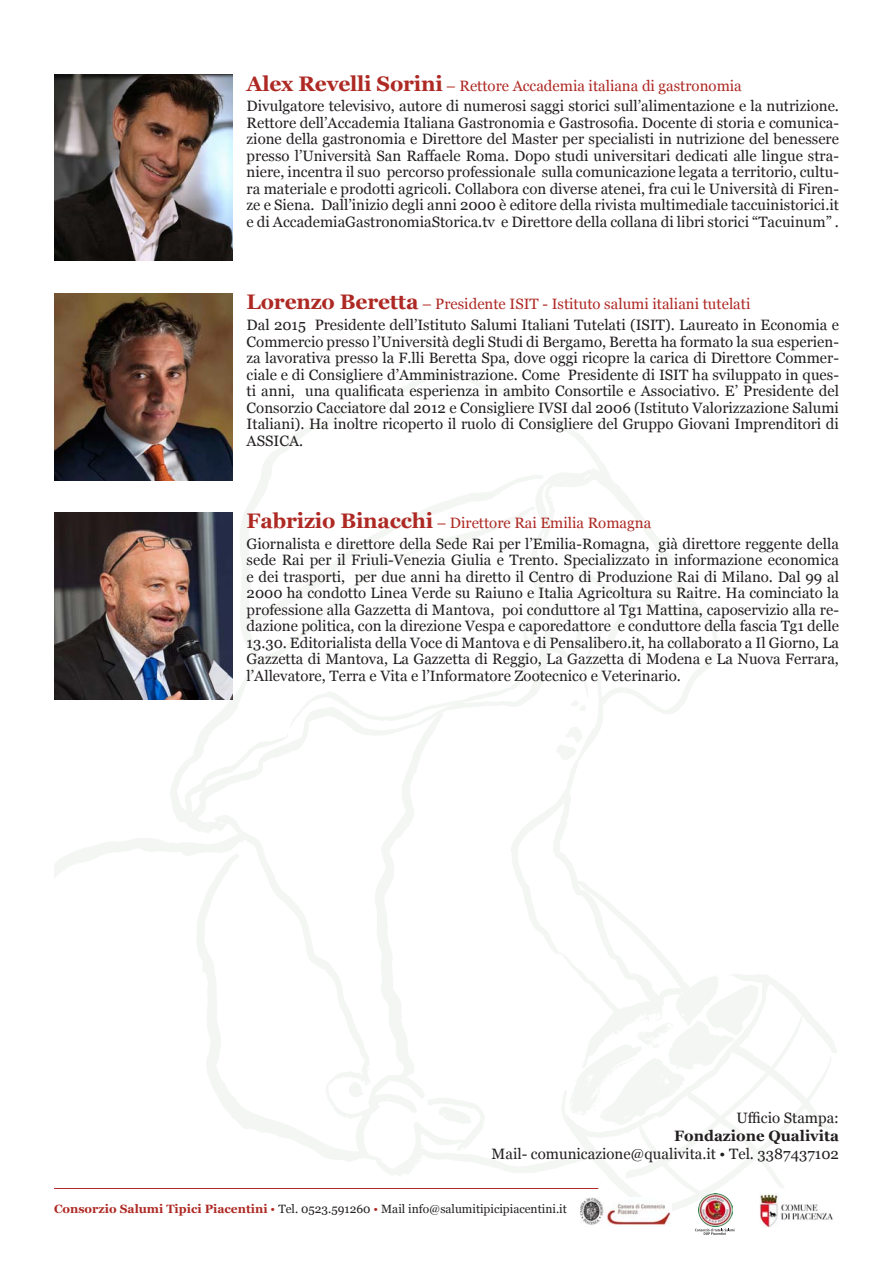
<style>
.page{position:relative;width:893px;height:1263px;background:#fff}
.page>*{position:absolute;margin:0;border:0;box-sizing:border-box;transform-origin:0 0}
.t1{font:15px/16.5px "Georgia";color:#231f20;text-align:justify}
.t2{font:15px "Georgia";color:#ae2924}
.t3{font:700 15px "Georgia";color:#231f20}
.TITOLETTI{font:12px "Georgia";color:#231f20}
.s1{font-weight:700;font-size:21px}
.s2{font-weight:700;color:#ae2924}
.s3{color:#ae2924}
</style>
<div class="page">
<img style="left:54px;top:111px;width:783px;height:1105px">
<hr style="left:54px;top:1188px;width:544px;height:1px;background:#ae2924">
<img style="left:580px;top:1197px;width:91px;height:28px">
<img style="left:759px;top:1194px;width:78px;height:33px">
<img style="left:698px;top:1193px;width:34px;height:34px">
<svg style="left:695px;top:1228px;width:40px;height:7px"></svg>
<img style="left:54px;top:74px;width:178px;height:187px">
<img style="left:54px;top:294px;width:178px;height:186px">
<img style="left:54px;top:513px;width:178px;height:186px">
<p class="t2" style="left:247px;top:75px;width:497px"><span class="s1">Alex Revelli Sorini</span> – Rettore Accademia italiana di gastronomia</p>
<p class="t1" style="left:247px;top:97px;width:594px">Divulgatore televisivo, autore di numerosi saggi storici sull’alimentazione e la nutrizione.<br>Rettore dell’Accademia Italiana Gastronomia e Gastrosofia. Docente di storia e comunica&shy;zione della gastronomia e Direttore del Master per specialisti in nutrizione del benessere presso l’Università San Raffaele Roma. Dopo studi universitari dedicati alle lingue stra&shy;niere, incentra il suo percorso professionale sulla comunicazione legata a territorio, cultu&shy;ra materiale e prodotti agricoli. Collabora con diverse atenei, fra cui le Università di Firen&shy;ze e Siena. Dall’inizio degli anni 2000 è editore della rivista multimediale taccuinistorici.it e di AccademiaGastronomiaStorica.tv e Direttore della collana di libri storici “Tacuinum” .</p>
<p class="t2" style="left:247px;top:293px;width:505px"><span class="s1">Lorenzo Beretta</span> – Presidente ISIT - Istituto salumi italiani tutelati</p>
<p class="t1" style="left:247px;top:316px;width:594px">Dal 2015 Presidente dell’Istituto Salumi Italiani Tutelati (ISIT). Laureato in Economia e Commercio presso l’Università degli Studi di Bergamo, Beretta ha formato la sua esperien&shy;za lavorativa presso la F.lli Beretta Spa, dove oggi ricopre la carica di Direttore Commer&shy;ciale e di Consigliere d’Amministrazione. Come Presidente di ISIT ha sviluppato in ques&shy;ti anni, una qualificata esperienza in ambito Consortile e Associativo. E’ Presidente del Consorzio Cacciatore dal 2012 e Consigliere IVSI dal 2006 (Istituto Valorizzazione Salumi Italiani). Ha inoltre ricoperto il ruolo di Consigliere del Gruppo Giovani Imprenditori di ASSICA.</p>
<p class="t2" style="left:247px;top:512px;width:406px"><span class="s1">Fabrizio Binacchi</span> – Direttore Rai Emilia Romagna</p>
<p class="t1" style="left:247px;top:535px;width:594px">Giornalista e direttore della Sede Rai per l’Emilia-Romagna, già direttore reggente della sede Rai per il Friuli-Venezia Giulia e Trento. Specializzato in informazione economica e dei trasporti, per due anni ha diretto il Centro di Produzione Rai di Milano. Dal 99 al 2000 ha condotto Linea Verde su Raiuno e Italia Agricoltura su Raitre. Ha cominciato la professione alla Gazzetta di Mantova, poi conduttore al Tg1 Mattina, caposervizio alla re&shy;dazione politica, con la direzione Vespa e caporedattore e conduttore della fascia Tg1 delle 13.30. Editorialista della Voce di Mantova e di Pensalibero.it, ha collaborato a Il Giorno, La Gazzetta di Mantova, La Gazzetta di Reggio, La Gazzetta di Modena e La Nuova Ferrara, l’Allevatore, Terra e Vita e l’Informatore Zootecnico e Veterinario.</p>
<p class="t1" style="left:736px;top:1109px;width:104px">Ufficio Stampa:</p>
<p class="t3" style="left:674px;top:1125px;width:166px">Fondazione Qualivita</p>
<p class="t1" style="left:492px;top:1145px;width:349px">Mail- comunicazione@qualivita.it • Tel. 3387437102</p>
<p class="TITOLETTI" style="left:54px;top:1200px;width:514px"><span class="s2">Consorzio Salumi Tipici Piacentini</span> <span class="s3">•</span> Tel. 0523.591260 <span class="s3">•</span> Mail info@salumitipicipiacentini.it</p>
</div>
